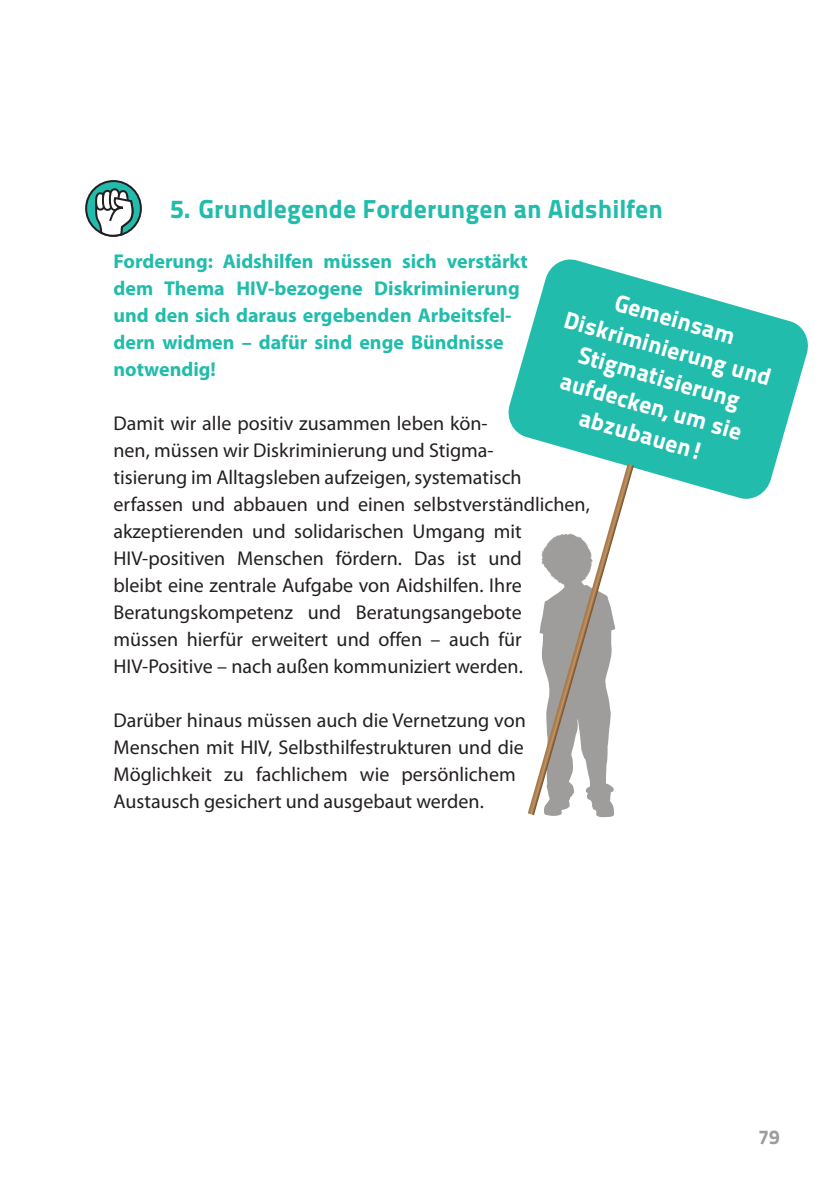
<style>
.page{position:relative;width:840px;height:1191px;background:#fff}
.page>*{position:absolute;margin:0;border:0;box-sizing:border-box;transform-origin:0 0}
.t1{font:26px "Titillium Maps 26 L 999 wt";color:#22bcac}
.t2{font:24px/30px "Titillium Maps 26 L 999 wt";color:#fff;text-align:center}
.t3{font:20px/27px "Myriad Pro";color:#231f20}
.t4{font:700 20px/27px "Myriad Pro";color:#22bcac}
.t5{font:20px "Titillium Maps 26 L 999 wt";color:#9f9d9b}
</style>
<div class="page">
<svg style="left:85px;top:180px;width:57px;height:57px"></svg>
<svg style="left:508px;top:259px;width:299px;height:240px;fill:#22bcac"></svg>
<svg style="left:527px;top:464px;width:106px;height:353px"></svg>
<h1 class="t1" style="left:170px;top:188px;width:494px">5. Grundlegende Forderungen an Aidshilfen</h1>
<p class="t4" style="left:113px;top:247px;width:415px">Forderung: Aidshilfen müssen sich verstärkt dem Thema HIV-bezogene Diskriminierung und den sich daraus ergebenden Arbeitsfel&shy;dern widmen – dafür sind enge Bündnisse notwendig!</p>
<p class="t3" style="left:113px;top:409px;width:477px">Damit wir alle positiv zusammen leben kön-<br>nen, müssen wir Diskriminierung und Stigma-<br>tisierung im Alltagsleben aufzeigen, systematisch erfassen und abbauen und einen selbstverständlichen, akzeptierenden und solidarischen Umgang mit HIV-positiven Menschen fördern. Das ist und<br>bleibt eine zentrale Aufgabe von Aidshilfen. Ihre Beratungskompetenz und Beratungsangebote müssen hierfür erweitert und offen – auch für HIV-Positive – nach außen kommuniziert werden.</p>
<p class="t3" style="left:113px;top:706px;width:413px">Darüber hinaus müssen auch die Vernetzung von Menschen mit HIV, Selbsthilfestrukturen und die Möglichkeit zu fachlichem wie persönlichem Austausch gesichert und ausgebaut werden.</p>
<p class="t2" style="left:577px;top:274px;width:215px;rotate:16deg">Gemeinsam<br>Diskriminierung und<br>Stigmatisierung aufdecken, um sie abzubauen!</p>
<p class="t5" style="left:758px;top:1120px;width:23px">79</p>
</div>
